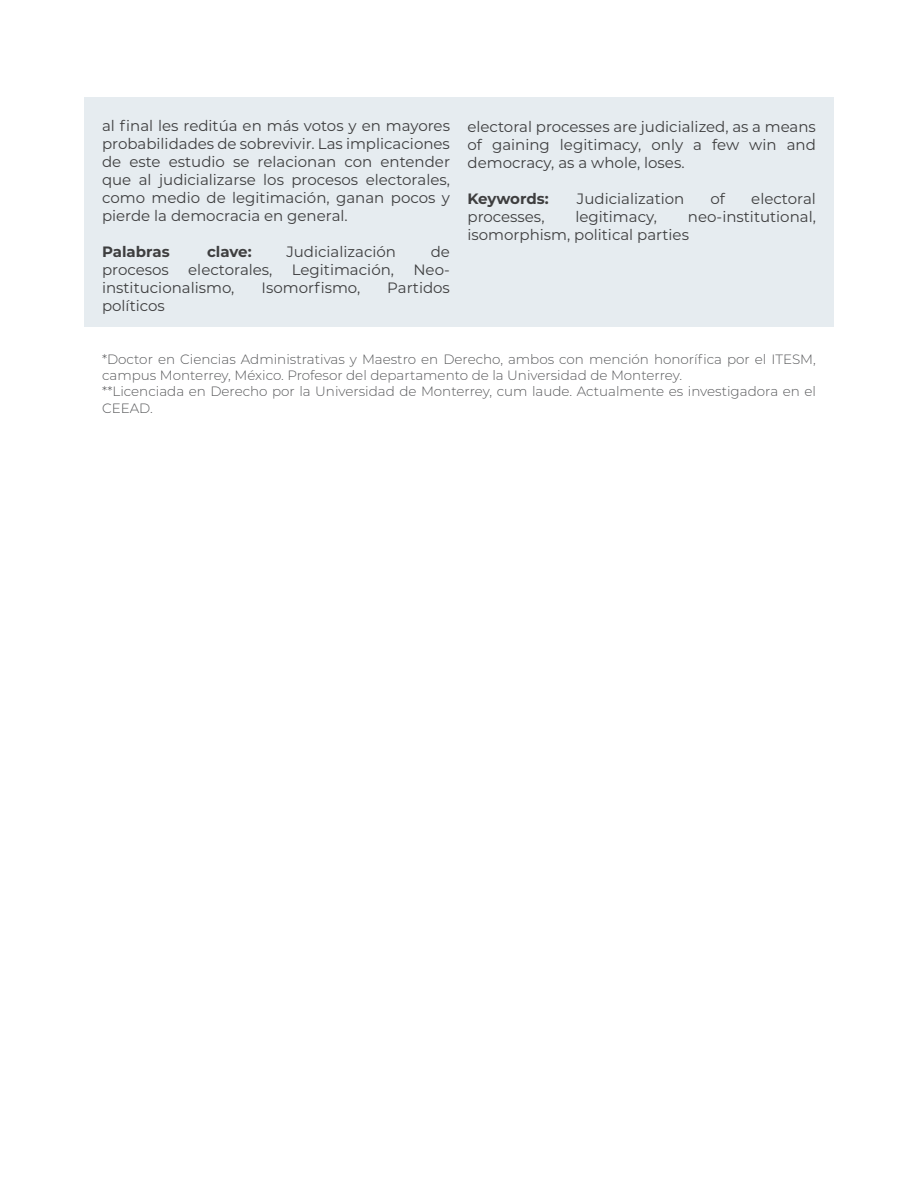
<style>
.page{position:relative;width:918px;height:1188px;background:#fff}
.page>*{position:absolute;margin:0;border:0;box-sizing:border-box;transform-origin:0 0}
.RIDP_-_Texto_artícul{font:15px/18px "Montserrat";color:#3e3e3f;text-align:justify}
.RIDP_-_Texto_artícul-2{font:700 15px "Montserrat";letter-spacing:-.005em;color:#3e3e3f}
.RIDP_-_Notas_al_pie{font:300 13.5px/16.2px "Montserrat";color:#57585a}
</style>
<div class="page">
<div style="left:84px;top:98px;width:750px;height:229px;background:#e6ecf0"></div>
<p class="RIDP_-_Texto_artícul" style="left:102px;top:116px;width:349px">al final les reditúa en más votos y en mayores probabilidades de sobrevivir. Las implicaciones de este estudio se relacionan con entender que al judicializarse los procesos electorales, como medio de legitimación, ganan pocos y pierde la democracia en general.</p>
<p class="RIDP_-_Texto_artícul-2" style="left:102px;top:240px;width:69px">Palabras</p>
<p class="RIDP_-_Texto_artícul-2" style="left:207px;top:240px;width:46px">clave:</p>
<p class="RIDP_-_Texto_artícul" style="left:286px;top:242px;width:111px">Judicialización</p>
<p class="RIDP_-_Texto_artícul" style="left:431px;top:242px;width:21px">de</p>
<p class="RIDP_-_Texto_artícul" style="left:102px;top:260px;width:68px">procesos</p>
<p class="RIDP_-_Texto_artícul" style="left:188px;top:260px;width:86px">electorales,</p>
<p class="RIDP_-_Texto_artícul" style="left:292px;top:260px;width:104px">Legitimación,</p>
<p class="RIDP_-_Texto_artícul" style="left:413px;top:260px;width:38px">Neo-</p>
<p class="RIDP_-_Texto_artícul" style="left:102px;top:278px;width:134px">institucionalismo,</p>
<p class="RIDP_-_Texto_artícul" style="left:261px;top:278px;width:100px">Isomorfismo,</p>
<p class="RIDP_-_Texto_artícul" style="left:387px;top:278px;width:64px">Partidos</p>
<p class="RIDP_-_Texto_artícul" style="left:102px;top:296px;width:64px">políticos</p>
<p class="RIDP_-_Texto_artícul" style="left:468px;top:117px;width:350px">electoral processes are judicialized, as a means of gaining legitimacy, only a few win and democracy, as a whole, loses.</p>
<p class="RIDP_-_Texto_artícul-2" style="left:468px;top:187px;width:83px">Keywords:</p>
<p class="RIDP_-_Texto_artícul" style="left:577px;top:189px;width:109px">Judicialization</p>
<p class="RIDP_-_Texto_artícul" style="left:711px;top:189px;width:16px">of</p>
<p class="RIDP_-_Texto_artícul" style="left:751px;top:189px;width:66px">electoral</p>
<p class="RIDP_-_Texto_artícul" style="left:468px;top:207px;width:79px">processes,</p>
<p class="RIDP_-_Texto_artícul" style="left:575px;top:207px;width:83px">legitimacy,</p>
<p class="RIDP_-_Texto_artícul" style="left:468px;top:207px;width:350px;text-indent:220px">neo-institutional, isomorphism, political parties</p>
<p class="RIDP_-_Notas_al_pie" style="left:102px;top:351px;width:715px">*Doctor en Ciencias Administrativas y Maestro en Derecho, ambos con mención honorífica por el ITESM, campus Monterrey, México. Profesor del departamento de la Universidad de Monterrey.</p>
<p class="RIDP_-_Notas_al_pie" style="left:102px;top:383px;width:715px">**Licenciada en Derecho por la Universidad de Monterrey, cum laude. Actualmente es investigadora en el<br>CEEAD.</p>
</div>
